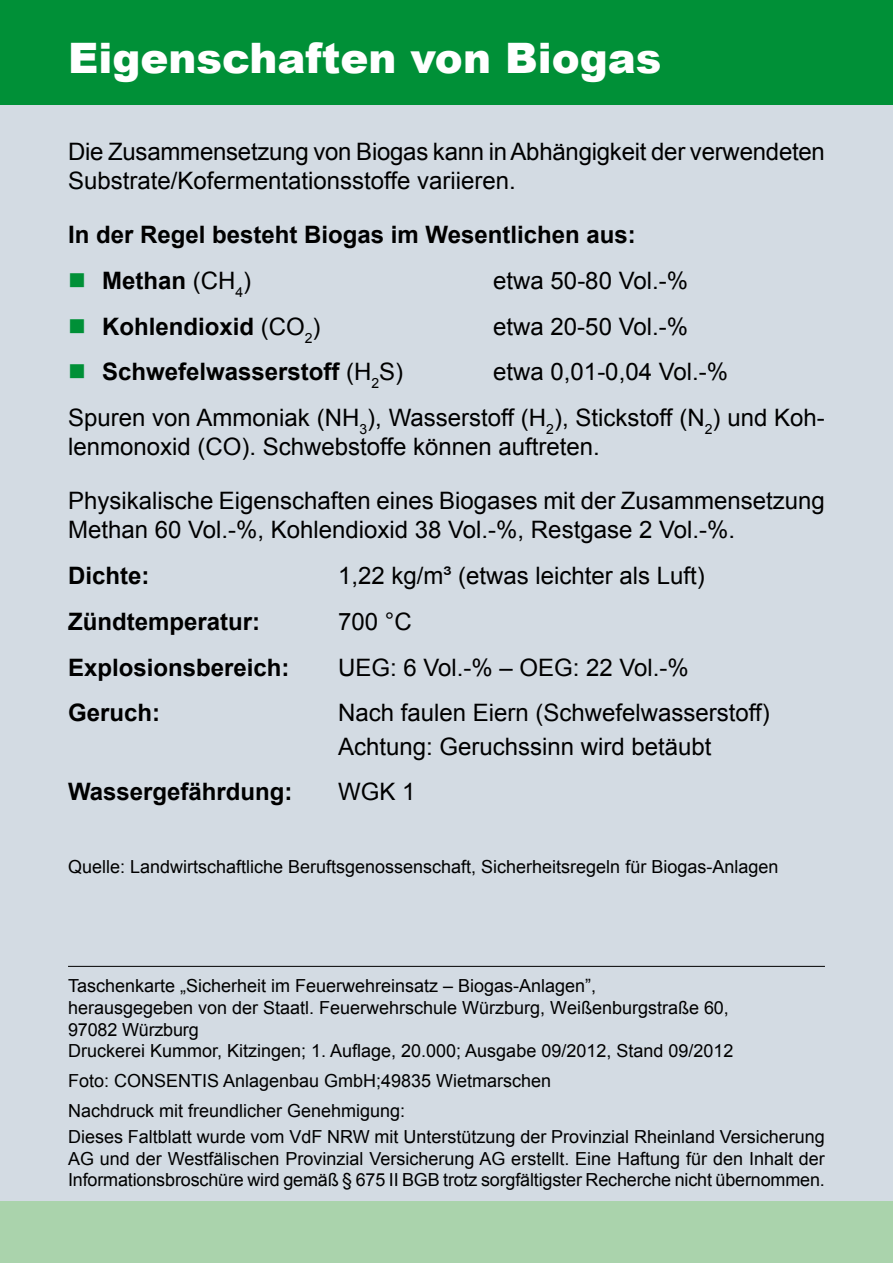
<style>
.page{position:relative;width:893px;height:1263px;background:#fff}
.page>*{position:absolute;margin:0;border:0;box-sizing:border-box;transform-origin:0 0}
.t1{font:900 42px "Arial";color:#fff}
.t2{font:24px/28.8px "Arial";color:#000}
.t3{font:700 24px "Arial";color:#000}
.t4{font:18px/21.6px "Arial";color:#000}
.s1{color:#009037}
.s2{font-weight:400}
</style>
<div class="page">
<div style="left:0;top:104px;width:893px;height:1097px;background:#d3dbe3"></div>
<div style="left:0;top:0;width:893px;height:104px;background:#009037"></div>
<div style="left:0;top:1201px;width:893px;height:62px;background:#aad3ac"></div>
<hr style="left:68px;top:966px;width:757px;height:1px;background:#000">
<h1 class="t1" style="left:68px;top:27px;width:595px">Eigenschaften von Biogas</h1>
<h2 class="t2" style="left:68px;top:137px;width:758px">Die Zusammensetzung von Biogas kann inAbhängigkeit der verwendeten<br>Substrate/Kofermentationsstoffe variieren.</h2>
<h2 class="t3" style="left:68px;top:219px;width:569px">In der Regel besteht Biogas im Wesentlichen aus:</h2>
<h2 class="t3" style="left:68px;top:265px;width:185px"><span class="s1">■</span> Methan <span class="s2">(CH</span><sub>4</sub><span class="s2">)</span></h2>
<h2 class="t2" style="left:493px;top:266px;width:196px">etwa 50-80 Vol.-%</h2>
<h2 class="t3" style="left:68px;top:310px;width:254px"><span class="s1">■</span> Kohlendioxid <span class="s2">(CO</span><sub>2</sub><span class="s2">)</span></h2>
<h2 class="t2" style="left:493px;top:312px;width:196px">etwa 20-50 Vol.-%</h2>
<h2 class="t3" style="left:68px;top:356px;width:337px"><span class="s1">■</span> Schwefelwasserstoff <span class="s2">(H</span><sub>2</sub><span class="s2">S)</span></h2>
<h2 class="t2" style="left:68px;top:349px;width:758px;line-height:45.9px;text-indent:425px">etwa 0,01-0,04 Vol.-%<br>Spuren von Ammoniak (NH<sub>3</sub>), Wasserstoff (H<sub>2</sub>), Stickstoff (N<sub>2</sub>) und Koh-</h2>
<h2 class="t2" style="left:68px;top:432px;width:533px">lenmonoxid (CO). Schwebstoffe können auftreten.</h2>
<h2 class="t2" style="left:68px;top:487px;width:758px">Physikalische Eigenschaften eines Biogases mit der Zusammensetzung<br>Methan 60 Vol.-%, Kohlendioxid 38 Vol.-%, Restgase 2 Vol.-%.</h2>
<h2 class="t3" style="left:68px;top:560px;width:83px">Dichte:</h2>
<h2 class="t2" style="left:338px;top:561px;width:368px">1,22 kg/m³ (etwas leichter als Luft)</h2>
<h2 class="t3" style="left:68px;top:606px;width:193px">Zündtemperatur:</h2>
<h2 class="t2" style="left:338px;top:607px;width:75px">700 °C</h2>
<h2 class="t3" style="left:68px;top:651px;width:223px">Explosionsbereich:</h2>
<h2 class="t2" style="left:338px;top:653px;width:352px">UEG: 6 Vol.-% – OEG: 22 Vol.-%</h2>
<h2 class="t3" style="left:68px;top:697px;width:94px">Geruch:</h2>
<h2 class="t2" style="left:338px;top:697px;width:433px;line-height:33px">Nach faulen Eiern (Schwefelwasserstoff)<br>Achtung: Geruchssinn wird betäubt</h2>
<h2 class="t3" style="left:68px;top:776px;width:226px">Wassergefährdung:</h2>
<h2 class="t2" style="left:338px;top:778px;width:79px">WGK 1</h2>
<p class="t4" style="left:68px;top:856px;width:712px">Quelle: Landwirtschaftliche Beruftsgenossenschaft, Sicherheitsregeln für Biogas-Anlagen</p>
<p class="t4" style="left:68px;top:975px;width:667px">Taschenkarte „Sicherheit im Feuerwehreinsatz – Biogas-Anlagen”,<br>herausgegeben von der Staatl. Feuerwehrschule Würzburg, Weißenburgstraße 60, 97082 Würzburg<br>Druckerei Kummor, Kitzingen; 1. Auflage, 20.000; Ausgabe 09/2012, Stand 09/2012</p>
<p class="t4" style="left:68px;top:1066px;width:485px;line-height:30px">Foto: CONSENTIS Anlagenbau GmbH;49835 Wietmarschen<br>Nachdruck mit freundlicher Genehmigung:</p>
<p class="t4" style="left:68px;top:1126px;width:758px;text-align:justify">Dieses Faltblatt wurde vom VdF NRW mit Unterstützung der Provinzial Rheinland Versicherung AG und der Westfälischen Provinzial Versicherung AG erstellt. Eine Haftung für den Inhalt der Informationsbroschüre wird gemäß § 675 II BGB trotz sorgfältigster Recherche nicht übernommen.</p>
</div>
